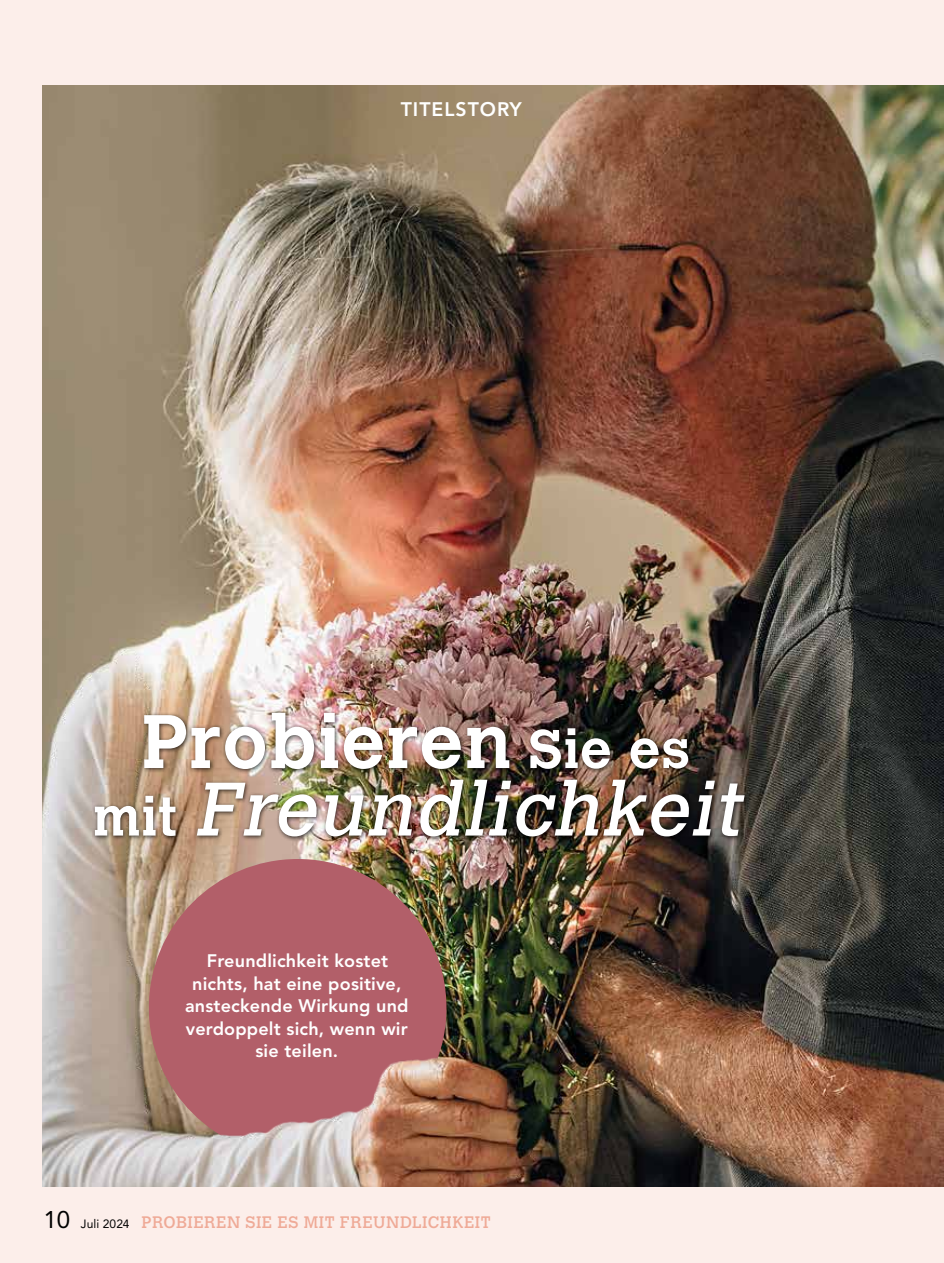
<style>
.page{position:relative;width:944px;height:1263px;background:#fceeea}
.page>*{position:absolute;margin:0;border:0;box-sizing:border-box;transform-origin:0 0}
.t1{font:italic 75px/67.5px "Calvert MT Std";color:#fff;text-align:center}
.t2{font:800 19.5px "Avenir LT Std";letter-spacing:.05em;color:#fff}
.t3{font:800 18px/22.5px "Avenir LT Std";letter-spacing:.01em;color:#fff;text-align:center}
.t4{font:16.5px "Calvert MT Std";letter-spacing:.03em;color:#efaa97}
.s1{font-weight:700;font-style:normal}
.s2{font-weight:700;font-style:normal;font-size:54px}
.s3{font-family:"Avenir LT Std";font-size:24px;color:#000}
.s4{font-family:"Avenir LT Std";font-size:12px;color:#000}
</style>
<div class="page">
<img style="left:43px;top:85px;width:901px;height:1101px">
<div style="left:149px;top:859px;width:297px;height:298px;background:#b25f69;border-radius:50%"></div>
<div style="left:92px;top:710px;width:658px;height:132px;background:#000;opacity:.75"></div>
<p class="t2" style="left:401px;top:98px;width:123px">TITELSTORY</p>
<h1 class="t1" style="left:93px;top:709px;width:663px"><span class="s1">Probieren</span> <span class="s2">Sie es<br>m i t</span> Freundlichkeit</h1>
<p class="t3" style="left:185px;top:950px;width:225px">Freundlichkeit kostet nichts, hat eine positive, ansteckende Wirkung und verdoppelt sich, wenn wir sie teilen.</p>
<p class="t4" style="left:43px;top:1212px;width:449px"><span class="s3">10</span> <span class="s4">Juli 2024</span> PROBIEREN SIE ES MIT FREUNDLICHKEIT</p>
</div>
